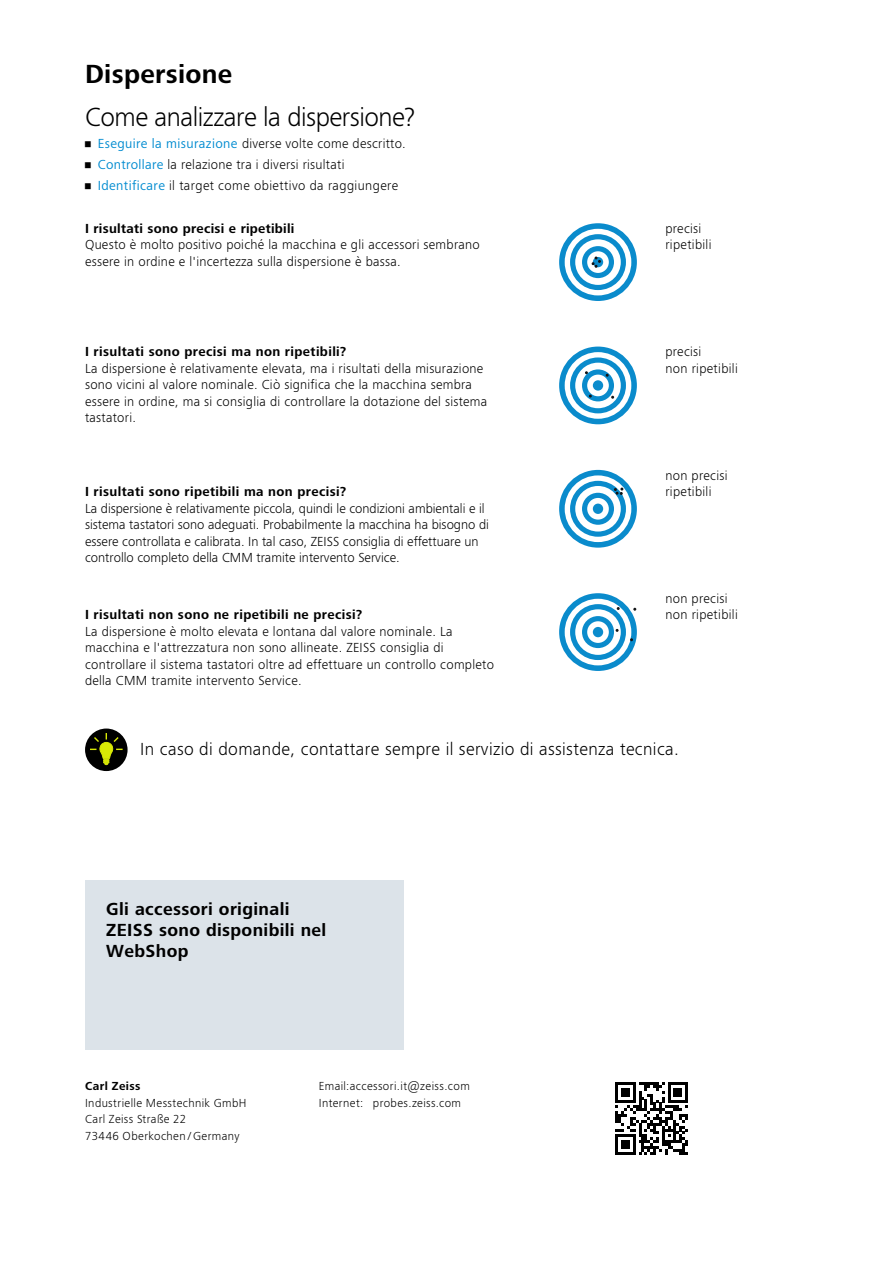
<style>
.page{position:relative;width:893px;height:1263px;background:#fff}
.page>*{position:absolute;margin:0;border:0;box-sizing:border-box;transform-origin:0 0}
.t1{font:300 27px "ZEISS Frutiger Next W1 G";letter-spacing:-.02em;color:#000}
.t2{font:700 27px "ZEISS Frutiger Next W1 G";letter-spacing:.01em;color:#000}
.t3{font:300 18px "ZEISS Frutiger Next W1 G";letter-spacing:.02em;color:#000}
.t4{font:700 18px/21.1px "ZEISS Frutiger Next W1 G";letter-spacing:.02em;color:#000}
.t5{font:300 13.5px/16.5px "ZEISS Frutiger Next W1 G";letter-spacing:.02em;color:#000}
.t6{font:300 13.5px/16.5px "ZEISS Frutiger Next W1 G";color:#000}
.t7{font:700 13.5px "ZEISS Frutiger Next W1 G";letter-spacing:.03em;color:#000}
.t8{font:300 12px/16.5px "ZEISS Frutiger Next W1 G";letter-spacing:.035em;color:#000}
.t9{font:700 12px "ZEISS Frutiger Next W1 G";letter-spacing:.03em;color:#000}
.s1{font-weight:400;color:#008bd0}
</style>
<div class="page">
<svg style="left:559px;top:223px;width:78px;height:78px"></svg>
<svg style="left:559px;top:347px;width:78px;height:77px"></svg>
<svg style="left:559px;top:470px;width:78px;height:78px"></svg>
<svg style="left:559px;top:593px;width:78px;height:78px"></svg>
<svg style="left:85px;top:728px;width:43px;height:43px"></svg>
<svg style="left:90px;top:733px;width:33px;height:32px"></svg>
<svg style="left:615px;top:1082px;width:73px;height:73px"></svg>
<div style="left:85px;top:880px;width:319px;height:170px;background:#dce3e9"></div>
<h1 class="t2" style="left:85px;top:55px;width:149px">Dispersione</h1>
<h1 class="t1" style="left:85px;top:98px;width:331px">Come analizzare la dispersione?</h1>
<p class="t5" style="left:85px;top:134px;width:322px">• <span class="s1">Eseguire la misurazione</span> diverse volte come descritto.</p>
<p class="t5" style="left:85px;top:155px;width:261px">• <span class="s1">Controllare</span> la relazione tra i diversi risultati</p>
<p class="t5" style="left:85px;top:176px;width:315px">• <span class="s1">Identificare</span> il target come obiettivo da raggiungere</p>
<p class="t7" style="left:85px;top:219px;width:211px">I risultati sono precisi e ripetibili</p>
<p class="t5" style="left:85px;top:236px;width:396px">Questo è molto positivo poiché la macchina e gli accessori sembrano essere in ordine e l'incertezza sulla dispersione è bassa.</p>
<p class="t7" style="left:85px;top:342px;width:263px">I risultati sono precisi ma non ripetibili?</p>
<p class="t5" style="left:85px;top:359px;width:404px">La dispersione è relativamente elevata, ma i risultati della misurazione sono vicini al valore nominale. Ciò significa che la macchina sembra essere in ordine, ma si consiglia di controllare la dotazione del sistema tastatori.</p>
<p class="t7" style="left:85px;top:482px;width:263px">I risultati sono ripetibili ma non precisi?</p>
<p class="t6" style="left:85px;top:499px;width:405px">La dispersione è relativamente piccola, quindi le condizioni ambientali e il sistema tastatori sono adeguati. Probabilmente la macchina ha bisogno di essere controllata e calibrata. In tal caso, ZEISS consiglia di effettuare un controllo completo della CMM tramite intervento Service.</p>
<p class="t7" style="left:85px;top:605px;width:279px">I risultati non sono ne ripetibili ne precisi?</p>
<p class="t5" style="left:85px;top:622px;width:410px">La dispersione è molto elevata e lontana dal valore nominale. La macchina e l'attrezzatura non sono allineate. ZEISS consiglia di controllare il sistema tastatori oltre ad effettuare un controllo completo della CMM tramite intervento Service.</p>
<p class="t5" style="left:665px;top:219px;width:48px">precisi ripetibili</p>
<p class="t5" style="left:665px;top:343px;width:74px">precisi<br>non ripetibili</p>
<p class="t5" style="left:665px;top:466px;width:64px">non precisi ripetibili</p>
<p class="t5" style="left:665px;top:589px;width:74px">non precisi non ripetibili</p>
<h2 class="t3" style="left:140px;top:737px;width:540px">In caso di domande, contattare sempre il servizio di assistenza tecnica.</h2>
<h2 class="t4" style="left:106px;top:897px;width:221px">Gli accessori originali<br>ZEISS sono disponibili nel<br>WebShop</h2>
<p class="t9" style="left:85px;top:1078px;width:57px">Carl Zeiss</p>
<p class="t8" style="left:85px;top:1094px;width:163px">Industrielle Messtechnik GmbH<br>Carl Zeiss Straße 22<br>73446 Oberkochen /Germany</p>
<p class="t8" style="left:319px;top:1077px;width:153px">Email:accessori.it@zeiss.com<br>Internet: probes.zeiss.com</p>
</div>
